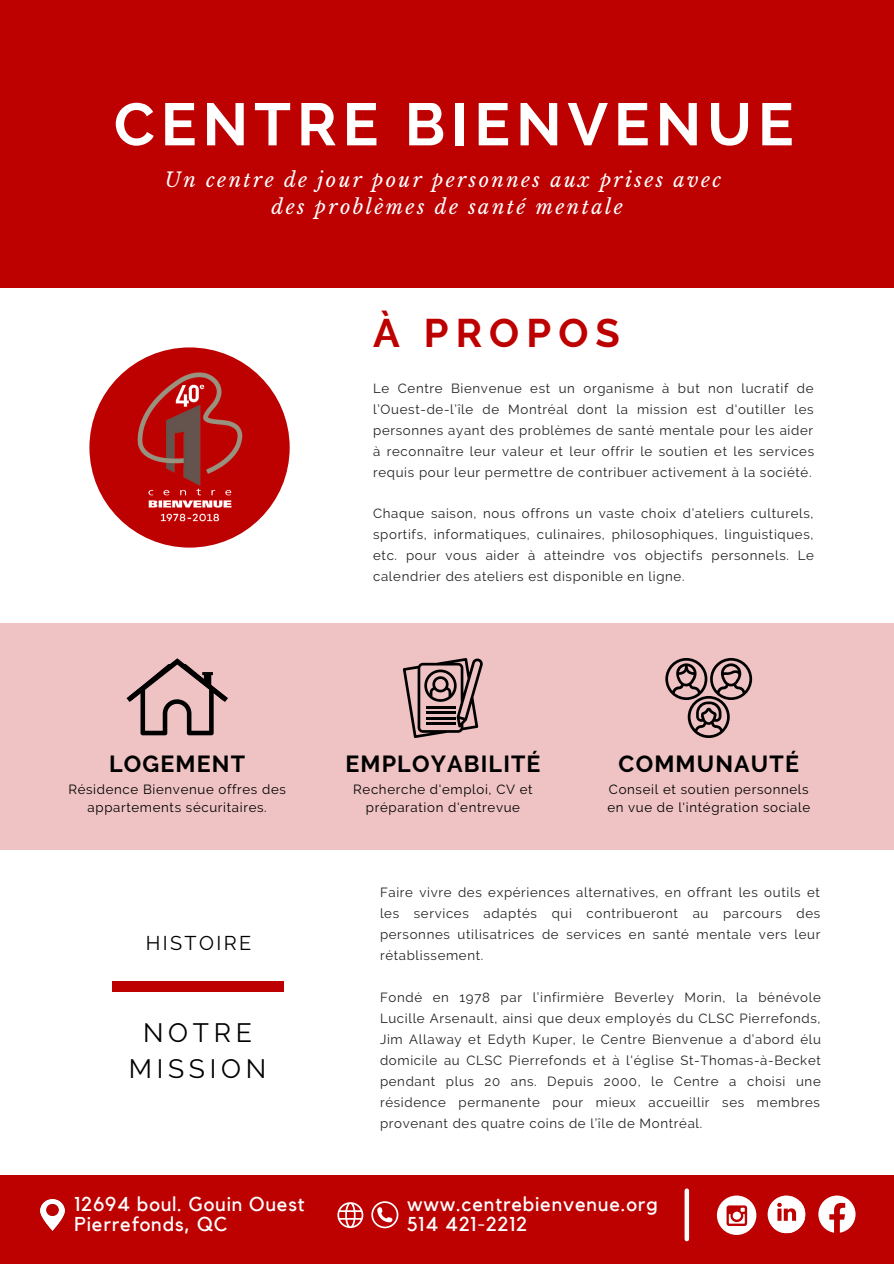
<style>
.page{position:relative;width:894px;height:1264px;background:#fff}
.page>*{position:absolute;margin:0;border:0;box-sizing:border-box;transform-origin:0 0}
.t1{font:700 59.55px "Raleway";letter-spacing:.1em;color:#fff}
.t2{font:700 39.75px "Raleway";letter-spacing:.18em;color:#bd0000}
.t3{font:26.55px/36px "Raleway";letter-spacing:.18em;color:#000;text-align:center}
.t4{font:700 23.25px "Raleway";letter-spacing:.05em;color:#000}
.t5{font:19.95px "Kollektif";letter-spacing:.04em;color:#fff}
.t6{font:italic 19.8px "Libre Baskerville";letter-spacing:.12em;color:#fff}
.t7{font:19.8px "Raleway";letter-spacing:.12em;color:#000}
.t8{font:13.2px/21px "Raleway";letter-spacing:.05em;color:#222;text-align:justify}
.t9{font:13.2px/17.7px "Raleway";letter-spacing:.05em;color:#000;text-align:center}
</style>
<div class="page">
<div style="left:0;top:0;width:893px;height:288px;background:#bd0000"></div>
<div style="left:0;top:624px;width:893px;height:225px;background:#efc3c3"></div>
<svg style="left:403px;top:658px;width:79px;height:80px"></svg>
<svg style="left:126px;top:658px;width:102px;height:77px"></svg>
<svg style="left:665px;top:658px;width:87px;height:80px"></svg>
<div style="left:89px;top:347px;width:200px;height:200px;background:#bd0000;border-radius:50%"></div>
<img style="left:137px;top:373px;width:105px;height:148px">
<div style="left:112px;top:981px;width:171px;height:10px;background:#bd0000"></div>
<div style="left:0;top:1175px;width:893px;height:88px;background:#bd0000"></div>
<svg style="left:818px;top:1195px;width:37px;height:37px"></svg>
<svg style="left:767px;top:1195px;width:38px;height:38px"></svg>
<svg style="left:773px;top:1200px;width:33px;height:34px"></svg>
<div style="left:716px;top:1195px;width:40px;height:39px;background:#fff;border-radius:50%"></div>
<svg style="left:726px;top:1205px;width:21px;height:20px"></svg>
<img style="left:41px;top:1199px;width:23px;height:31px">
<svg style="left:337px;top:1202px;width:26px;height:25px"></svg>
<svg style="left:371px;top:1201px;width:27px;height:27px"></svg>
<svg style="left:684px;top:1190px;width:4px;height:49px"></svg>
<p class="t1" style="left:114px;top:89px;width:681px">CENTRE BIENVENUE</p>
<p class="t6" style="left:165px;top:168px;width:557px">Un centre de jour pour personnes aux prises avec</p>
<p class="t6" style="left:271px;top:195px;width:353px">des problèmes de santé mentale</p>
<p class="t2" style="left:373px;top:310px;width:248px">À PROPOS</p>
<p class="t8" style="left:373px;top:377px;width:442px">Le Centre Bienvenue est un organisme à but non lucratif de l’Ouest-de-l’île de Montréal dont la mission est d'outiller les personnes ayant des problèmes de santé mentale pour les aider à reconnaître leur valeur et leur offrir le soutien et les services requis pour leur permettre de contribuer activement à la société.</p>
<p class="t8" style="left:373px;top:503px;width:442px">Chaque saison, nous offrons un vaste choix d’ateliers culturels, sportifs, informatiques, culinaires, philosophiques, linguistiques, etc. pour vous aider à atteindre vos objectifs personnels. Le calendrier des ateliers est disponible en ligne.</p>
<p class="t4" style="left:109px;top:750px;width:137px">LOGEMENT</p>
<p class="t9" style="left:68px;top:781px;width:219px">Résidence Bienvenue offres des appartements sécuritaires.</p>
<p class="t7" style="left:146px;top:931px;width:107px">HISTOIRE</p>
<p class="t3" style="left:129px;top:1014px;width:139px">NOTRE<br>MISSION</p>
<p class="t5" style="left:74px;top:1194px;width:231px">12694 boul. Gouin Ouest</p>
<p class="t5" style="left:74px;top:1214px;width:154px">Pierrefonds, QC</p>
<p class="t4" style="left:345px;top:750px;width:197px">EMPLOYABILITÉ</p>
<p class="t9" style="left:353px;top:781px;width:181px">Recherche d'emploi, CV et préparation d'entrevue</p>
<p class="t4" style="left:618px;top:750px;width:182px">COMMUNAUTÉ</p>
<p class="t9" style="left:607px;top:781px;width:204px;text-align:left">Conseil et soutien personnels en vue de l'intégration sociale</p>
<p class="t8" style="left:380px;top:881px;width:442px">Faire vivre des expériences alternatives, en offrant les outils et les services adaptés qui contribueront au parcours des personnes utilisatrices de services en santé mentale vers leur rétablissement.</p>
<p class="t8" style="left:380px;top:986px;width:442px">Fondé en 1978 par l’infirmière Beverley Morin, la bénévole Lucille Arsenault, ainsi que deux employés du CLSC Pierrefonds, Jim Allaway et Edyth Kuper, le Centre Bienvenue a d’abord élu domicile au CLSC Pierrefonds et à l'église St-Thomas-à-Becket pendant plus 20 ans. Depuis 2000, le Centre a choisi une résidence permanente pour mieux accueillir ses membres provenant des quatre coins de l’île de Montréal.</p>
<p class="t5" style="left:407px;top:1194px;width:252px">www.centrebienvenue.org</p>
<p class="t5" style="left:407px;top:1214px;width:122px">514 421-2212</p>
</div>
